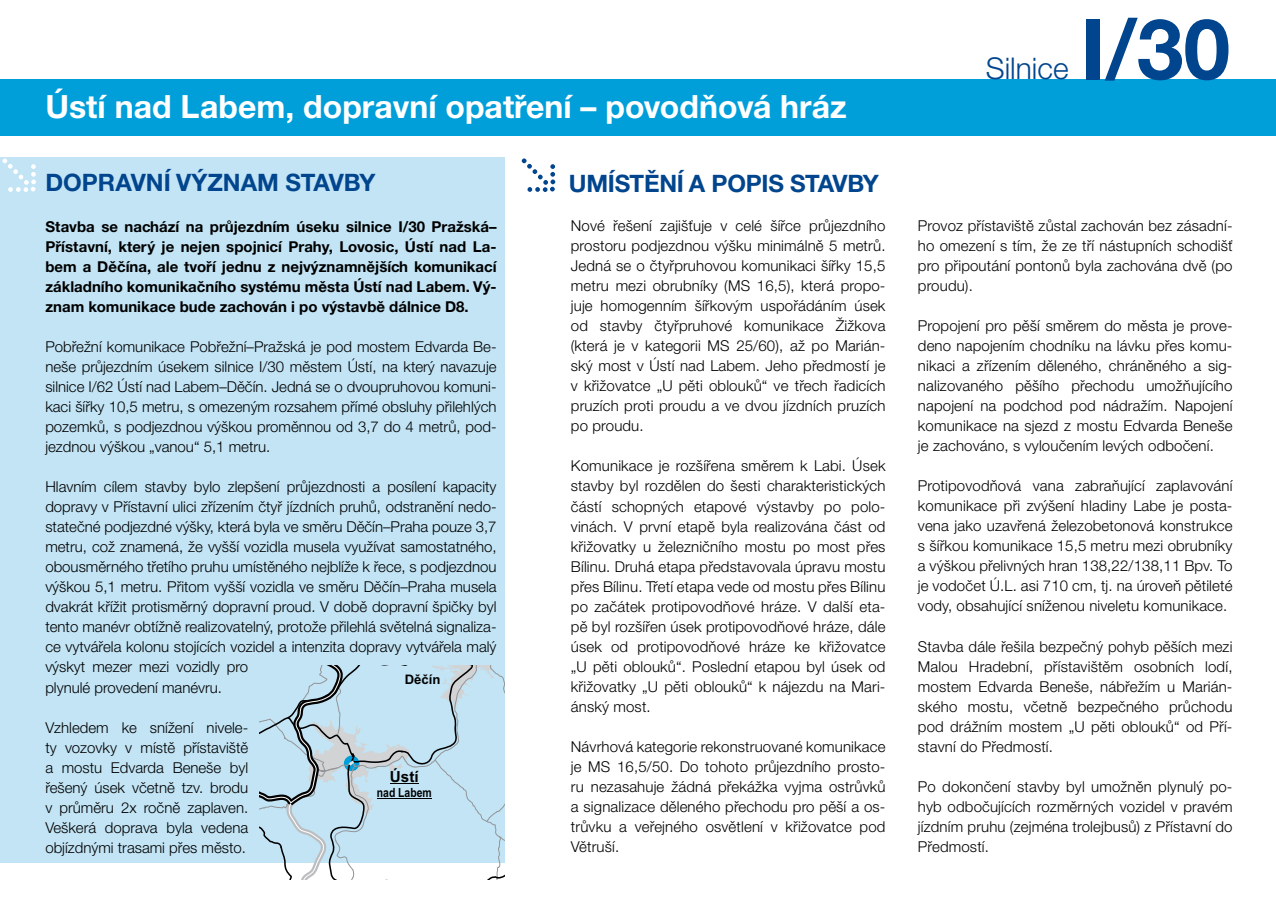
<style>
.page{position:relative;width:1276px;height:908px;background:#fff}
.page>*{position:absolute;margin:0;border:0;box-sizing:border-box;transform-origin:0 0}
.t1{font:700 84px "Helvetica Neue CE";color:#00458d}
.t2{font:700 32px "Helvetica Neue CE";color:#fff}
.t3{font:300 30px "Helvetica Neue CE";color:#00458d}
.t4{font:700 24px "Helvetica Neue CE";letter-spacing:-.01em;color:#00458d}
.t5{font:700 15.2px "Arial";color:#000}
.t6{font:300 15px/20px "Helvetica Neue CE";color:#000;text-align:justify}
.t7{font:700 15px/20px "Helvetica Neue CE";color:#000;text-align:justify}
.t8{font:700 13.2px "Arial";color:#000}
.t9{font:700 12.6px "Arial Narrow";color:#000}
</style>
<div class="page">
<div style="left:0;top:79px;width:1276px;height:57px;background:#009fda"></div>
<div style="left:0;top:157px;width:504px;height:705px;background:#c2e4f5"></div>
<svg style="left:522px;top:158px;width:33px;height:34px"></svg>
<svg style="left:2px;top:158px;width:34px;height:34px"></svg>
<svg style="left:260px;top:665px;width:244px;height:214px"></svg>
<h2 class="t2" style="left:45px;top:87px;width:803px">Ústí nad Labem, dopravní opatření – povodňová hráz</h2>
<h3 class="t4" style="left:45px;top:167px;width:332px">Dopravní význam stavby</h3>
<p class="t7" style="left:45px;top:217px;width:453px">Stavba se nachází na průjezdním úseku silnice I/30 Pražská– Přístavní, který je nejen spojnicí Prahy, Lovosic, Ústí nad La&shy;bem a Děčína, ale tvoří jednu z nejvýznamnějších komunikací základního komunikačního systému města Ústí nad Labem. Vý&shy;znam komunikace bude zachován i po výstavbě dálnice D8.</p>
<p class="t6" style="left:45px;top:336px;width:453px">Pobřežní komunikace Pobřežní–Pražská je pod mostem Edvarda Be&shy;neše průjezdním úsekem silnice I/30 městem Ústí, na který navazuje silnice I/62 Ústí nad Labem–Děčín. Jedná se o dvoupruhovou komuni&shy;kaci šířky 10,5 metru, s omezeným rozsahem přímé obsluhy přilehlých pozemků, s podjezdnou výškou proměnnou od 3,7 do 4 metrů, pod&shy;jezdnou výškou „vanou“ 5,1 metru.</p>
<p class="t6" style="left:45px;top:476px;width:453px;text-align:left">Hlavním cílem stavby bylo zlepšení průjezdnosti a posílení kapacity dopravy v Přístavní ulici zřízením čtyř jízdních pruhů, odstranění nedo&shy;statečné podjezdné výšky, která byla ve směru Děčín–Praha pouze 3,7 metru, což znamená, že vyšší vozidla musela využívat samostatného, obousměrného třetího pruhu umístěného nejblíže k řece, s podjezdnou výškou 5,1 metru. Přitom vyšší vozidla ve směru Děčín–Praha musela dvakrát křížit protisměrný dopravní proud. V době dopravní špičky byl tento manévr obtížně realizovatelný, protože přilehlá světelná signaliza&shy;ce vytvářela kolonu stojících vozidel a intenzita dopravy vytvářela malý výskyt mezer mezi vozidly pro<br>plynulé provedení manévru.</p>
<p class="t6" style="left:45px;top:716px;width:204px">Vzhledem ke snížení nivele&shy;ty vozovky v místě přístaviště a mostu Edvarda Beneše byl řešený úsek včetně tzv. brodu v průměru 2x ročně zaplaven.<br>Veškerá doprava byla vedena objízdnými trasami přes město.</p>
<p class="t8" style="left:405px;top:670px;width:37px">Dìèín</p>
<p class="t5" style="left:390px;top:766px;width:30px">Ústí</p>
<p class="t9" style="left:377px;top:784px;width:56px">nad Labem</p>
<h3 class="t4" style="left:569px;top:168px;width:312px">Umístění a popis stavby</h3>
<p class="t6" style="left:571px;top:216px;width:316px">N ové řešení zajišťuje v celé šířce průjezdního prostoru podjezdnou výšku minimálně 5 metrů.<br>Jedná se o čtyřpruhovou komunikaci šířky 15,5 metru mezi obrubníky (MS 16,5), která propo&shy;juje homogenním šířkovým uspořádáním úsek od stavby čtyřpruhové komunikace Žižkova (která je v kategorii M S 25/60), až po M arián&shy;ský most v Ústí nad Labem. Jeho předmostí je v křižovatce „U pěti oblouků“ ve třech řadicích pruzích proti proudu a ve dvou jízdních pruzích po proudu.</p>
<p class="t6" style="left:571px;top:456px;width:316px">Komunikace je rozšířena směrem k Labi. Úsek stavby byl rozdělen do šesti charakteristických částí schopných etapové výstavby po polo&shy;vinách. V první etapě byla realizována část od křižovatky u železničního mostu po most přes Bílinu. Druhá etapa představovala úpravu mostu přes Bílinu. Třetí etapa vede od mostu přes Bílinu po začátek protipovodňové hráze. V další eta&shy;pě byl rozšířen úsek protipovodňové hráze, dále úsek od protipovodňové hráze ke křižovatce „U pěti oblouků“. Poslední etapou byl úsek od křižovatky „U pěti oblouků“ k nájezdu na Mari&shy;ánský most.</p>
<p class="t6" style="left:571px;top:736px;width:316px">N ávrhová kategorie rekonstruované komunikace je MS 16,5/50. Do tohoto průjezdního prosto&shy;ru nezasahuje žádná překážka vyjma ostrůvků a signalizace děleného přechodu pro pěší a os&shy;trůvku a veřejného osvětlení v křižovatce pod Větruší.</p>
<h3 class="t3" style="left:985px;top:50px;width:84px">Silnice</h3>
<h1 class="t1" style="left:1081px;top:-3px;width:151px">I/30</h1>
<p class="t6" style="left:918px;top:216px;width:316px">Provoz přístaviště zůstal zachován bez zásadní&shy;ho omezení s tím, že ze tří nástupních schodišť pro připoutání pontonů byla zachována dvě (po proudu).</p>
<p class="t6" style="left:918px;top:316px;width:316px">Propojení pro pěší směrem do města je prove&shy;deno napojením chodníku na lávku přes komu&shy;nikaci a zřízením děleného, chráněného a sig&shy;nalizovaného pěšího přechodu umožňujícího napojení na podchod pod nádražím. N apojení komunikace na sjezd z mostu Edvarda Beneše je zachováno, s vyloučením levých odbočení.</p>
<p class="t6" style="left:918px;top:476px;width:316px">Protipovodňová vana zabraňující zaplavování komunikace při zvýšení hladiny Labe je posta&shy;vena jako uzavřená železobetonová konstrukce s šířkou komunikace 15,5 metru mezi obrubníky a výškou přelivných hran 138,22/138,11 Bpv. To je vodočet Ú.L. asi 710 cm, tj. na úroveň pětileté vody, obsahující sníženou niveletu komunikace.</p>
<p class="t6" style="left:918px;top:635px;width:316px">Stavba dále řešila bezpečný pohyb pěších mezi M alou Hradební, přístavištěm osobních lodí, mostem Edvarda Beneše, nábřežím u M arián&shy;ského mostu, včetně bezpečného průchodu pod drážním mostem „U pěti oblouků“ od Pří&shy;stavní do Předmostí.</p>
<p class="t6" style="left:918px;top:775px;width:316px">Po dokončení stavby byl umožněn plynulý po&shy;hyb odbočujících rozměrných vozidel v pravém jízdním pruhu (zejména trolejbusů) z Přístavní do Předmostí.</p>
</div>
